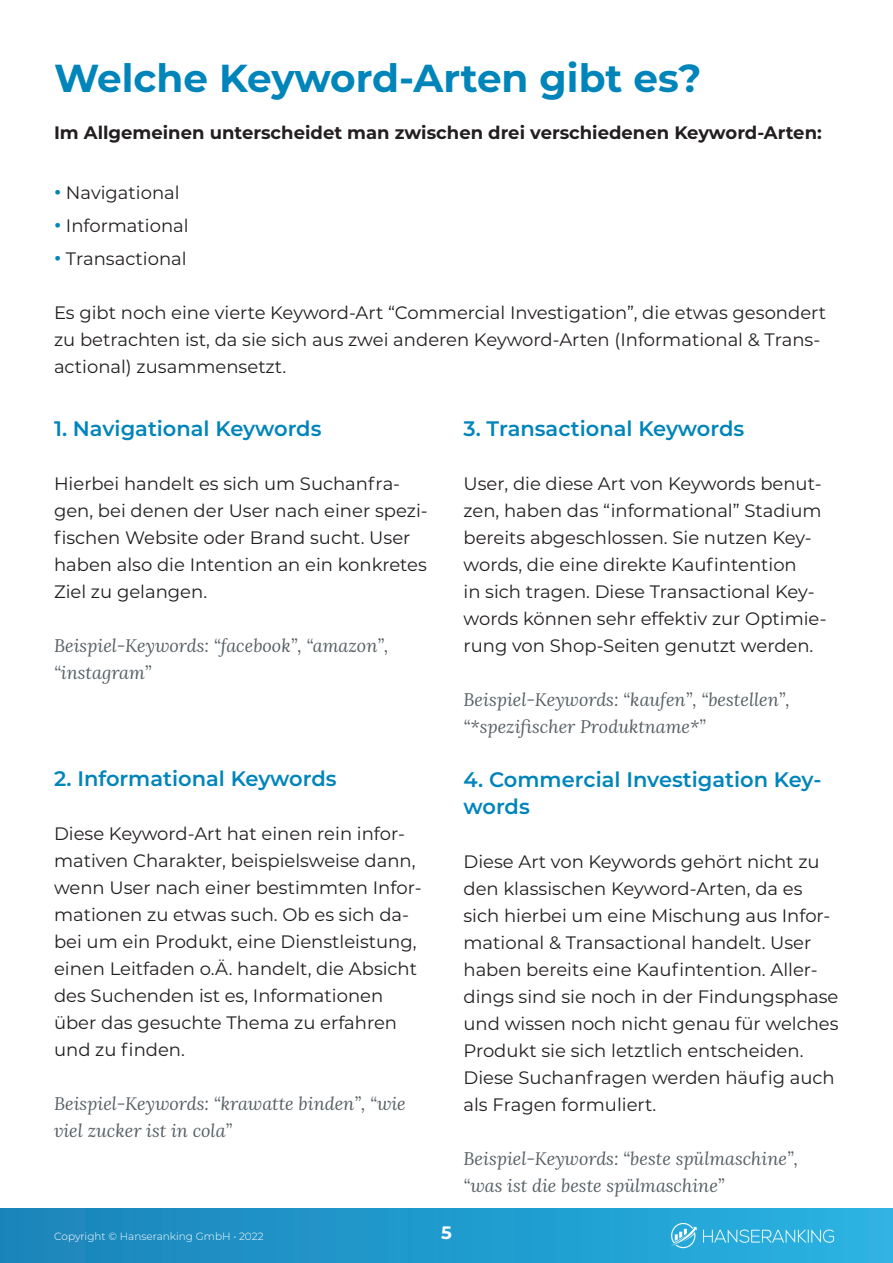
<style>
.page{position:relative;width:893px;height:1263px;background:#fff}
.page>*{position:absolute;margin:0;border:0;box-sizing:border-box;transform-origin:0 0}
.t1{font:700 39px "Montserrat";color:#0085bb}
.t2{font:600 21px/27px "Montserrat";color:#0085bb}
.t3{font:18px/27px "Montserrat";color:#231f20}
.t4{font:italic 18px/27px "Lora";color:#576065}
.t5{font:700 18px "Montserrat";color:#231f20}
.t6{font:700 18px "Montserrat";color:#fff}
.t7{font:300 10.5px "Montserrat";color:#fff}
.s1{font-weight:700;font-size:24px;color:#0085bb}
</style>
<div class="page">
<div style="left:0;top:1209px;width:893px;height:54px;background:linear-gradient(to right,#1a84b9,#29b2e2)"></div>
<img style="left:671px;top:1223px;width:162px;height:25px">
<p class="t1" style="left:54px;top:50px;width:649px">Welche Keyword-Arten gibt es?</p>
<p class="t5" style="left:54px;top:119px;width:769px">Im Allgemeinen unterscheidet man zwischen drei verschiedenen Keyword-Arten:</p>
<p class="t3" style="left:54px;top:178px;width:127px"><span class="s1">·</span> Navigational</p>
<p class="t3" style="left:54px;top:211px;width:136px"><span class="s1">·</span> Informational</p>
<p class="t3" style="left:54px;top:244px;width:134px"><span class="s1">·</span> Transactional</p>
<p class="t3" style="left:54px;top:298px;width:773px">Es gibt noch eine vierte Keyword-Art “Commercial Investigation”, die etwas gesondert zu betrachten ist, da sie sich aus zwei anderen Keyword-Arten (Informational &amp; Trans&shy;actional) zusammensetzt.</p>
<p class="t2" style="left:54px;top:414px;width:269px">1. Navigational Keywords</p>
<p class="t3" style="left:54px;top:469px;width:375px">Hierbei handelt es sich um Suchanfra&shy;gen, bei denen der User nach einer spezi&shy;fischen Website oder Brand sucht. User haben also die Intention an ein konkretes Ziel zu gelangen.</p>
<p class="t4" style="left:54px;top:631px;width:336px">Beispiel-Keywords: “facebook”, “amazon”, “instagram”</p>
<p class="t2" style="left:54px;top:764px;width:284px">2. Informational Keywords</p>
<p class="t3" style="left:54px;top:819px;width:369px">Diese Keyword-Art hat einen rein infor&shy;mativen Charakter, beispielsweise dann, wenn User nach einer bestimmten Infor&shy;mationen zu etwas such. Ob es sich da&shy;bei um ein Produkt, eine Dienstleistung, einen Leitfaden o.Ä. handelt, die Absicht des Suchenden ist es, Informationen über das gesuchte Thema zu erfahren und zu finden.</p>
<p class="t4" style="left:54px;top:1089px;width:353px">Beispiel-Keywords: “krawatte binden”, “wie viel zucker ist in cola”</p>
<p class="t7" style="left:54px;top:1229px;width:211px">Copyright © Hanseranking GmbH • 2022</p>
<p class="t2" style="left:463px;top:414px;width:282px">3. Transactional Keywords</p>
<p class="t3" style="left:463px;top:469px;width:365px">User, die diese Art von Keywords benut&shy;zen, haben das “informational” Stadium bereits abgeschlossen. Sie nutzen Key&shy;words, die eine direkte Kaufintention<br>in sich tragen. Diese Transactional Key&shy;words können sehr effektiv zur Optimie&shy;rung von Shop-Seiten genutzt werden.</p>
<p class="t4" style="left:463px;top:685px;width:328px">Beispiel-Keywords: “kaufen”, “bestellen”, “*spezifischer Produktname*”</p>
<p class="t2" style="left:463px;top:765px;width:360px">4. Commercial Investigation Key&shy;words</p>
<p class="t6" style="left:441px;top:1220px;width:12px">5</p>
<p class="t3" style="left:463px;top:847px;width:377px">Diese Art von Keywords gehört nicht zu den klassischen Keyword-Arten, da es sich hierbei um eine Mischung aus Infor&shy;mational &amp; Transactional handelt. User haben bereits eine Kaufintention. Aller&shy;dings sind sie noch in der Findungsphase und wissen noch nicht genau für welches Produkt sie sich letztlich entscheiden.<br>Diese Suchanfragen werden häufig auch als Fragen formuliert.</p>
<p class="t4" style="left:463px;top:1144px;width:336px">Beispiel-Keywords: “beste spülmaschine”, “was ist die beste spülmaschine”</p>
</div>
